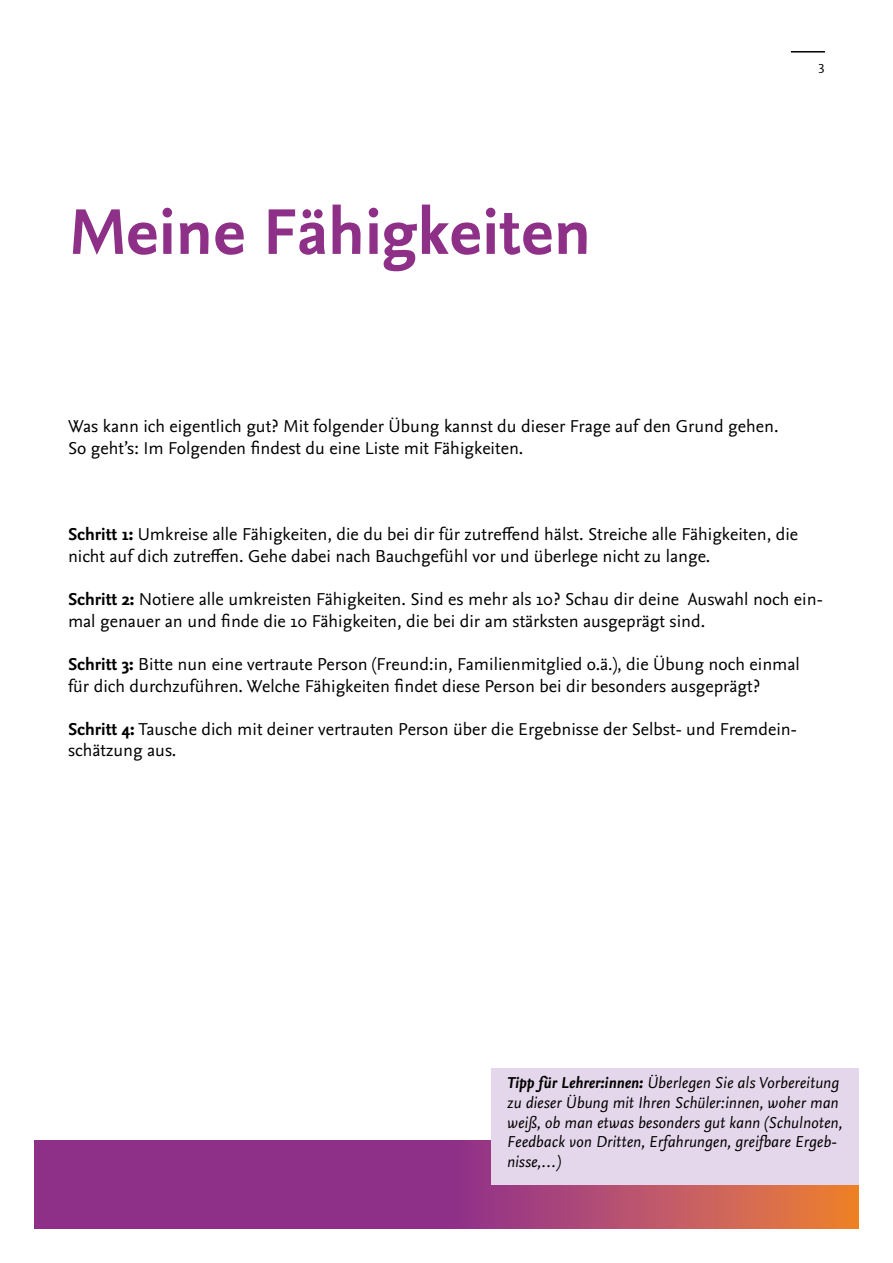
<style>
.page{position:relative;width:893px;height:1263px;background:#fff}
.page>*{position:absolute;margin:0;border:0;box-sizing:border-box;transform-origin:0 0}
.t1{font:700 67.5px "Nexus Sans Pro";color:#8e2f88}
.t2{font:18px/21.6px "Nexus Sans Pro";color:#000}
.t3{font:italic 16.5px/19.8px "Nexus Sans Pro";color:#000}
.t4{font:13.5px "Nexus Sans Pro";color:#000}
.s1{font-weight:700}
</style>
<div class="page">
<hr style="left:791px;top:51px;width:34px;height:2px;background:#000">
<svg style="left:34px;top:1140px;width:825px;height:89px;background:#9d3c7c"></svg>
<div style="left:492px;top:1068px;width:367px;height:117px;background:#e5d7eb"></div>
<h1 class="t1" style="left:68px;top:181px;width:525px">Meine Fähigkeiten</h1>
<p class="t4" style="left:818px;top:58px;width:8px">3</p>
<p class="t2" style="left:68px;top:415px;width:712px">Was kann ich eigentlich gut? Mit folgender Übung kannst du dieser Frage auf den Grund gehen.<br>So geht’s: Im Folgenden findest du eine Liste mit Fähigkeiten.</p>
<p class="t2" style="left:68px;top:523px;width:732px"><span class="s1">Schritt 1:</span> Umkreise alle Fähigkeiten, die du bei dir für zutreffend hälst. Streiche alle Fähigkeiten, die nicht auf dich zutreffen. Gehe dabei nach Bauchgefühl vor und überlege nicht zu lange.</p>
<p class="t2" style="left:68px;top:587px;width:756px"><span class="s1">Schritt 2:</span> Notiere alle umkreisten Fähigkeiten. Sind es mehr als 10? Schau dir deine Auswahl noch ein&shy;mal genauer an und finde die 10 Fähigkeiten, die bei dir am stärksten ausgeprägt sind.</p>
<p class="t2" style="left:68px;top:652px;width:733px"><span class="s1">Schritt 3:</span> Bitte nun eine vertraute Person (Freund:in, Familienmitglied o.ä.), die Übung noch einmal für dich durchzuführen. Welche Fähigkeiten findet diese Person bei dir besonders ausgeprägt?</p>
<p class="t2" style="left:68px;top:717px;width:731px"><span class="s1">Schritt 4:</span> Tausche dich mit deiner vertrauten Person über die Ergebnisse der Selbst- und Fremdein&shy;schätzung aus.</p>
<p class="t3" style="left:507px;top:1072px;width:337px"><span class="s1">Tipp für Lehrer:innen:</span> Überlegen Sie als Vorbereitung zu dieser Übung mit Ihren Schüler:innen, woher man weiß, ob man etwas besonders gut kann (Schulnoten, Feedback von Dritten, Erfahrungen, greifbare Ergeb&shy;nisse,…)</p>
</div>
